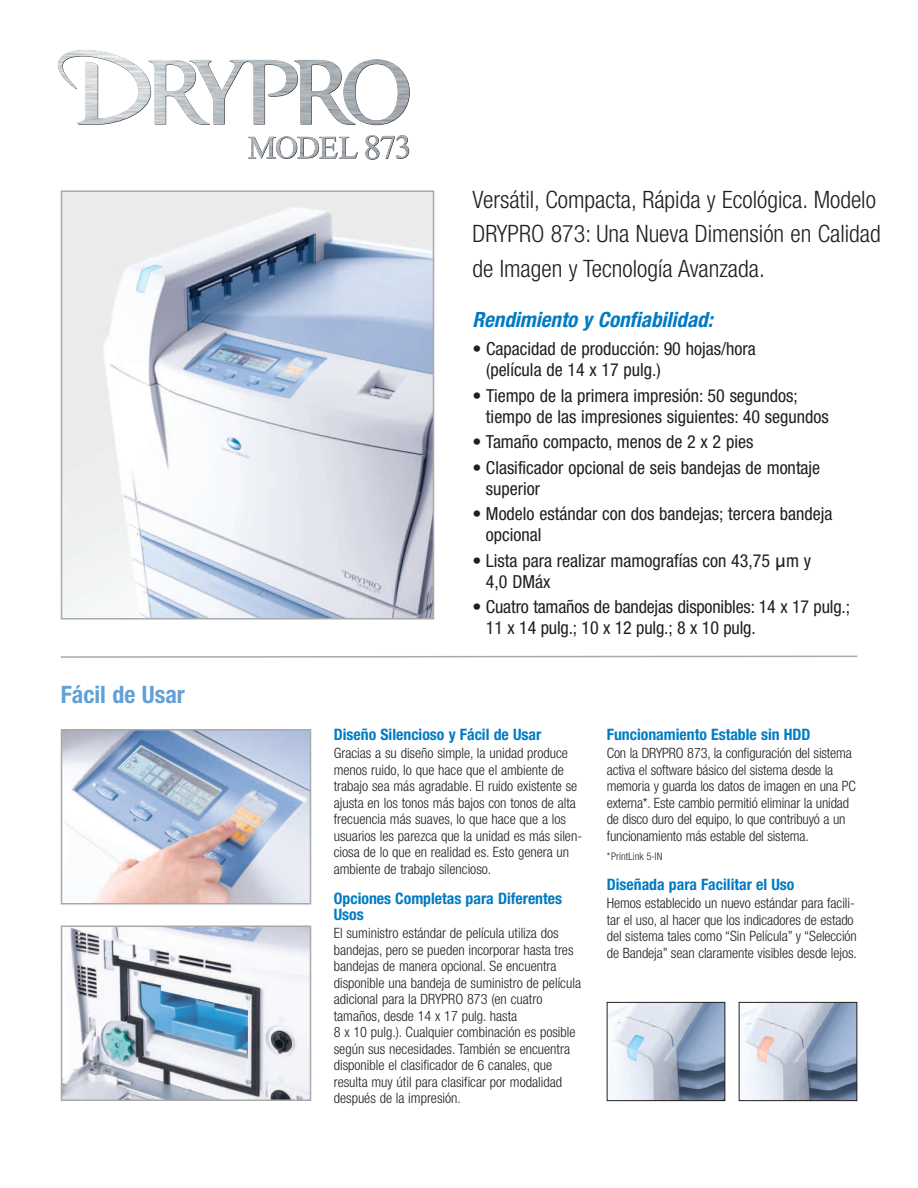
<style>
.page{position:relative;width:918px;height:1188px;background:#fff}
.page>*{position:absolute;margin:0;border:0;box-sizing:border-box;transform-origin:0 0}
.t1{font:300 condensed 24px/34.5px "Helvetica Neue";color:#231f20}
.t2{font:700 condensed 24px "Helvetica Neue";color:#61a1d7}
.t3{font:italic 700 condensed 21px "Helvetica Neue";color:#007bc3}
.t4{font:condensed 18px/21px "Helvetica Neue";color:#231f20}
.t5{font:700 condensed 15.75px/16.5px "Helvetica Neue";color:#007bc3}
.t6{font:300 condensed 14.25px/16.5px "Helvetica Neue";color:#231f20}
.t7{font:300 condensed 10.5px "Helvetica Neue";color:#231f20}
.s1{font-family:"Lucida Grande";font-stretch:normal}
</style>
<div class="page">
<img style="left:64px;top:193px;width:367px;height:424px">
<div style="left:61px;top:190px;width:373px;height:430px;border:2px solid #a8a9ad"></div>
<img style="left:64px;top:732px;width:244px;height:169px">
<div style="left:61px;top:729px;width:250px;height:175px;border:2px solid #a8a9ad"></div>
<img style="left:64px;top:929px;width:244px;height:169px">
<div style="left:61px;top:926px;width:250px;height:175px;border:2px solid #a8a9ad"></div>
<svg style="left:60px;top:655px;width:798px;height:3px"></svg>
<img style="left:609px;top:1004px;width:114px;height:95px">
<div style="left:607px;top:1002px;width:118px;height:99px;border:1px solid #231f20"></div>
<img style="left:741px;top:1004px;width:114px;height:95px">
<div style="left:739px;top:1002px;width:118px;height:99px;border:1px solid #231f20"></div>
<img style="left:58px;top:50px;width:352px;height:109px">
<h1 class="t2" style="left:61px;top:679px;width:126px">Fácil de Usar</h1>
<h1 class="t1" style="left:472px;top:184px;width:410px">Versátil, Compacta, Rápida y Ecológica. Modelo<br>DRYPRO 873: Una Nueva Dimensión en Calidad de Imagen y Tecnología Avanzada.</h1>
<h2 class="t3" style="left:472px;top:312px;width:242px">Rendimiento y Confiabilidad:</h2>
<p class="t4" style="left:486px;top:340px;width:271px;text-indent:-14px">• Capacidad de producción: 90 hojas/hora (película de 14 x 17 pulg.)</p>
<p class="t4" style="left:486px;top:387px;width:344px;text-indent:-13px">• Tiempo de la primera impresión: 50 segundos; tiempo de las impresiones siguientes: 40 segundos</p>
<p class="t4" style="left:472px;top:433px;width:282px">• Tamaño compacto, menos de 2 x 2 pies</p>
<p class="t4" style="left:486px;top:459px;width:336px;text-indent:-13px">• Clasificador opcional de seis bandejas de montaje superior</p>
<p class="t4" style="left:486px;top:505px;width:348px;text-indent:-13px">• Modelo estándar con dos bandejas; tercera bandeja opcional</p>
<p class="t4" style="left:486px;top:552px;width:327px;text-indent:-13px">• Lista para realizar mamografías con 43,75 <span class="s1">µ</span>m y<br>4,0 DMáx</p>
<p class="t4" style="left:486px;top:598px;width:366px;text-indent:-14px">• Cuatro tamaños de bandejas disponibles: 14 x 17 pulg.;<br>11 x 14 pulg.; 10 x 12 pulg.; 8 x 10 pulg.</p>
<p class="t5" style="left:334px;top:728px;width:209px">Diseño Silencioso y Fácil de Usar</p>
<p class="t6" style="left:334px;top:746px;width:250px">Gracias a su diseño simple, la unidad produce menos ruido, lo que hace que el ambiente de trabajo sea más agradable. El ruido existente se ajusta en los tonos más bajos con tonos de alta frecuencia más suaves, lo que hace que a los usuarios les parezca que la unidad es más silen&shy;ciosa de lo que en realidad es. Esto genera un ambiente de trabajo silencioso.</p>
<p class="t5" style="left:334px;top:891px;width:230px">Opciones Completas para Diferentes<br>Usos</p>
<p class="t6" style="left:334px;top:926px;width:249px">El suministro estándar de película utiliza dos bandejas, pero se pueden incorporar hasta tres bandejas de manera opcional. Se encuentra disponible una bandeja de suministro de película adicional para la DRYPRO 873 (en cuatro tamaños, desde 14 x 17 pulg. hasta<br>8 x 10 pulg.). Cualquier combinación es posible según sus necesidades. También se encuentra disponible el clasificador de 6 canales, que resulta muy útil para clasificar por modalidad después de la impresión.</p>
<p class="t5" style="left:607px;top:728px;width:205px">Funcionamiento Estable sin HDD</p>
<p class="t6" style="left:607px;top:746px;width:251px">Con la DRYPRO 873, la configuración del sistema activa el software básico del sistema desde la memoria y guarda los datos de imagen en una PC externa*. Este cambio permitió eliminar la unidad de disco duro del equipo, lo que contribuyó a un funcionamiento más estable del sistema.</p>
<p class="t7" style="left:607px;top:853px;width:57px">*PrintLink 5-IN</p>
<p class="t5" style="left:607px;top:878px;width:189px">Diseñada para Facilitar el Uso</p>
<p class="t6" style="left:607px;top:896px;width:252px">Hemos establecido un nuevo estándar para facili&shy;tar el uso, al hacer que los indicadores de estado del sistema tales como “Sin Película” y “Selección de Bandeja” sean claramente visibles desde lejos.</p>
</div>
